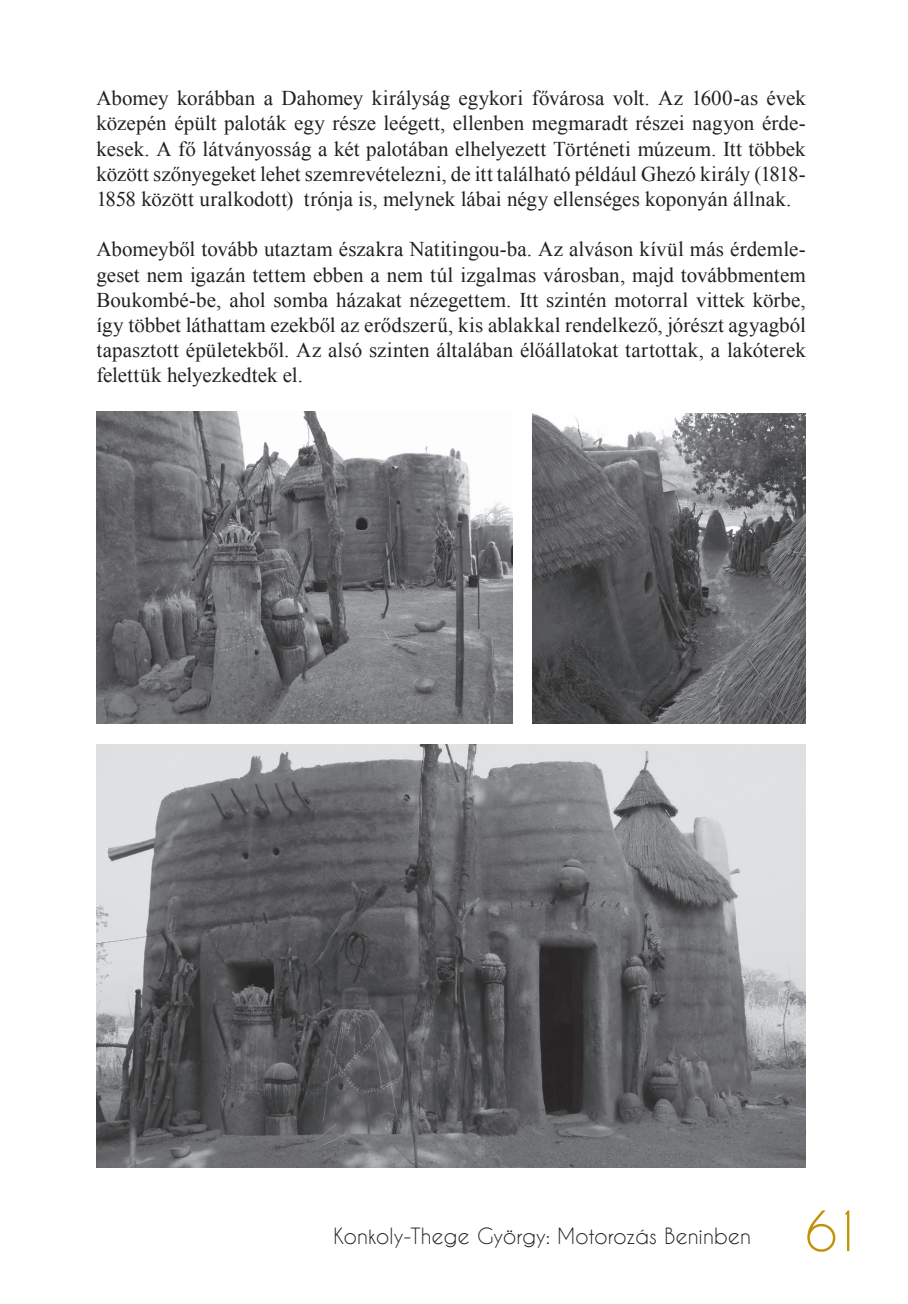
<style>
.page{position:relative;width:908px;height:1304px;background:#fff}
.page>*{position:absolute;margin:0;border:0;box-sizing:border-box;transform-origin:0 0}
.t1{font:52px "Caviar Dreams";color:#c19208}
.t2{font:21px/25.2px "Times New Roman";color:#231f20;text-align:justify}
.t3{font:21px "Caviar Dreams";letter-spacing:-.005em;color:#231f20}
</style>
<div class="page">
<img style="left:96px;top:411px;width:416px;height:312px">
<img style="left:96px;top:744px;width:709px;height:424px">
<img style="left:532px;top:413px;width:273px;height:310px">
<p class="t2" style="left:96px;top:85px;width:710px">Abomey korábban a Dahomey királyság egykori fővárosa volt. Az 1600-as évek közepén épült paloták egy része leégett, ellenben megmaradt részei nagyon érde&shy;kesek. A fő látványosság a két palotában elhelyezett Történeti múzeum. Itt többek között szőnyegeket lehet szemrevételezni, de itt található például Ghezó király (1818- 1858 között uralkodott) trónja is, melynek lábai négy ellenséges koponyán állnak.</p>
<p class="t2" style="left:96px;top:237px;width:710px">Abomeyből tovább utaztam északra Natitingou-ba. Az alváson kívül más érdemle&shy;geset nem igazán tettem ebben a nem túl izgalmas városban, majd továbbmentem Boukombé-be, ahol somba házakat nézegettem. Itt szintén motorral vittek körbe, így többet láthattam ezekből az erődszerű, kis ablakkal rendelkező, jórészt agyagból tapasztott épületekből. Az alsó szinten általában élőállatokat tartottak, a lakóterek felettük helyezkedtek el.</p>
<p class="t3" style="left:333px;top:1224px;width:419px">Konkoly-Thege György: Motorozás Beninben</p>
<h1 class="t1" style="left:805px;top:1200px;width:59px">61</h1>
</div>
